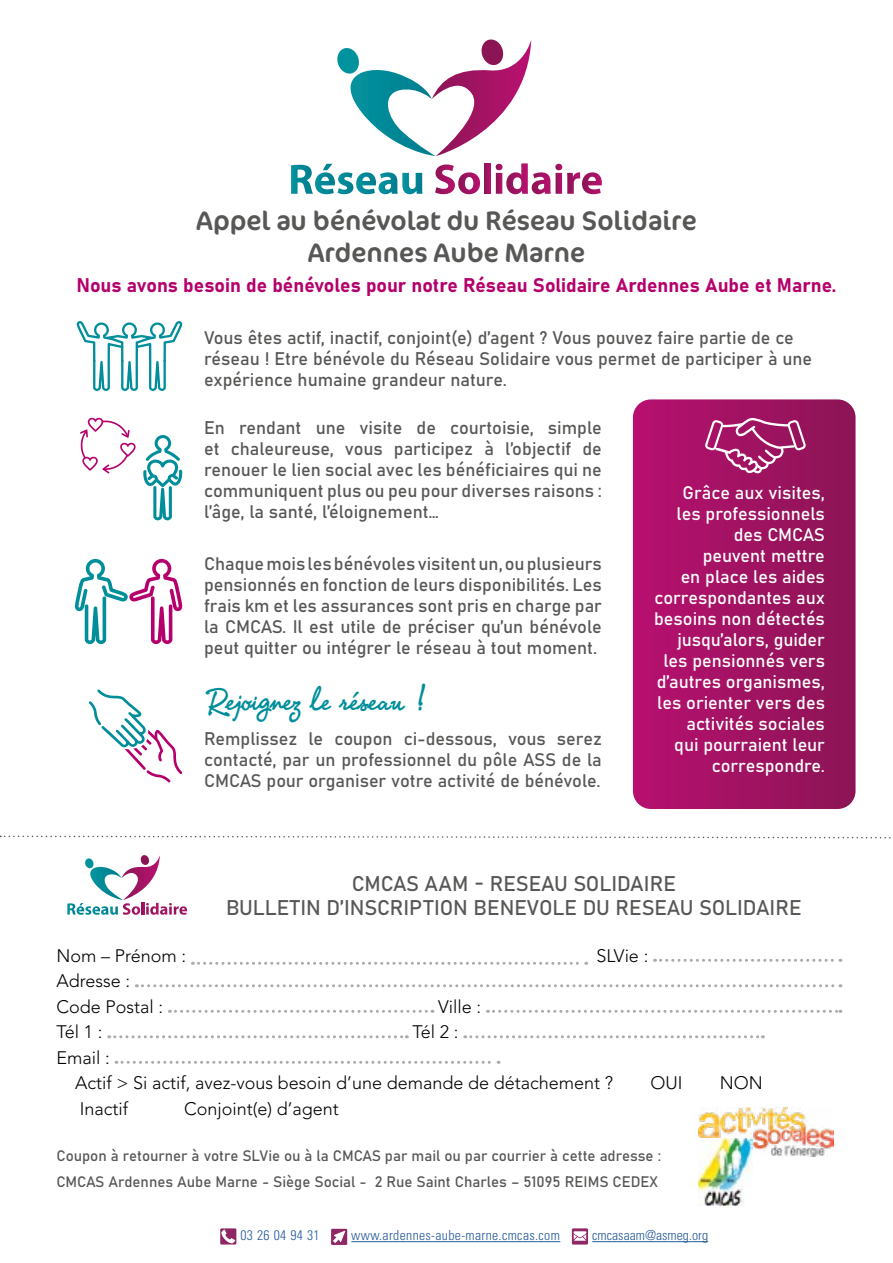
<style>
.page{position:relative;width:893px;height:1263px;background:#fff}
.page>*{position:absolute;margin:0;border:0;box-sizing:border-box;transform-origin:0 0}
.t1{font:34.5px "PR8 Charade";color:#008e9b}
.t2{font:27px/32.4px "Cocon";color:#575756;text-align:center}
.t3{font:21px/24px "Bahnschrift";color:#575756;text-align:center}
.t4{font:19.5px "Bahnschrift";color:#b5006c}
.t5{font:18px/21px "Bahnschrift";color:#575756;text-align:justify}
.t6{font:18px/21px "Bahnschrift";color:#fff;text-align:right}
.t7{font:300 18px/25.5px "Avenir LT Std";color:#000}
.t8{font:15px/25.5px "Bahnschrift";color:#575756}
.t9{font:300 condensed 13.8px "Univers LT Std";letter-spacing:.025em;color:#275b9b}
.t10{font:300 condensed 13.8px "Univers LT Std";color:#275b9b}
.t11{font:300 condensed 13.8px "Univers LT Std";letter-spacing:.025em;color:#275b9c}
</style>
<div class="page">
<svg style="left:633px;top:399px;width:222px;height:410px;background:#a21363"></svg>
<svg style="left:337px;top:39px;width:194px;height:117px"></svg>
<svg style="left:291px;top:164px;width:131px;height:30px"></svg>
<svg style="left:435px;top:164px;width:45px;height:30px"></svg>
<svg style="left:484px;top:163px;width:7px;height:31px"></svg>
<svg style="left:496px;top:163px;width:106px;height:31px"></svg>
<svg style="left:76px;top:321px;width:107px;height:70px"></svg>
<svg style="left:143px;top:435px;width:40px;height:85px"></svg>
<svg style="left:705px;top:417px;width:101px;height:56px;background:#b03e7d"></svg>
<svg style="left:75px;top:559px;width:108px;height:85px"></svg>
<svg style="left:89px;top:689px;width:93px;height:93px"></svg>
<svg style="left:0;top:835px;width:891px;height:4px"></svg>
<svg style="left:80px;top:418px;width:56px;height:55px"></svg>
<img style="left:698px;top:1108px;width:136px;height:49px">
<img style="left:698px;top:1138px;width:55px;height:67px">
<svg style="left:192px;top:962px;width:395px;height:3px"></svg>
<svg style="left:654px;top:959px;width:187px;height:3px"></svg>
<svg style="left:136px;top:984px;width:705px;height:3px"></svg>
<svg style="left:169px;top:1010px;width:264px;height:3px"></svg>
<svg style="left:487px;top:1010px;width:354px;height:3px"></svg>
<svg style="left:109px;top:1035px;width:298px;height:3px"></svg>
<svg style="left:465px;top:1035px;width:298px;height:3px"></svg>
<svg style="left:116px;top:1061px;width:383px;height:3px"></svg>
<svg style="left:67px;top:855px;width:120px;height:60px"></svg>
<hr style="left:351px;top:1241px;width:209px;height:1px;background:#275b9b">
<hr style="left:592px;top:1241px;width:116px;height:1px;background:#275b9b">
<svg style="left:220px;top:1228px;width:16px;height:16px"></svg>
<svg style="left:331px;top:1229px;width:16px;height:16px"></svg>
<div style="left:572px;top:1229px;width:15px;height:15px;background:#902866"></div>
<div style="left:572px;top:1228px;width:16px;height:16px;border:1px solid #902866"></div>
<svg style="left:574px;top:1231px;width:12px;height:10px"></svg>
<h2 class="t2" style="left:196px;top:205px;width:502px">Appel au bénévolat du Réseau Solidaire<br>Ardennes Aube Marne</h2>
<p class="t4" style="left:77px;top:273px;width:761px">Nous avons besoin de bénévoles pour notre Réseau Solidaire Ardennes Aube et Marne.</p>
<p class="t5" style="left:204px;top:327px;width:610px;text-align:left">Vous êtes actif, inactif, conjoint(e) d’agent ? Vous pouvez faire partie de ce réseau ! Etre bénévole du Réseau Solidaire vous permet de participer à une expérience humaine grandeur nature.</p>
<p class="t5" style="left:204px;top:417px;width:399px">En rendant une visite de courtoisie, simple et chaleureuse, vous participez à l’objectif de renouer le lien social avec les bénéficiaires qui ne communiquent plus ou peu pour diverses raisons : l’âge, la santé, l’éloignement…</p>
<p class="t6" style="left:654px;top:482px;width:172px">Grâce aux visites, les professionnels des CMCAS<br>peuvent mettre<br>en place les aides correspondantes aux besoins non détectés jusqu’alors, guider les pensionnés vers d’autres organismes, les orienter vers des activités sociales<br>qui pourraient leur correspondre.</p>
<p class="t5" style="left:204px;top:553px;width:399px">Chaque mois les bénévoles visitent un, ou plusieurs pensionnés en fonction de leurs disponibilités. Les frais km et les assurances sont pris en charge par la CMCAS. Il est utile de préciser qu’un bénévole peut quitter ou intégrer le réseau à tout moment.</p>
<h1 class="t1" style="left:204px;top:676px;width:222px">Rejoignez le réseau !</h1>
<p class="t5" style="left:204px;top:728px;width:399px">Remplissez le coupon ci-dessous, vous serez contacté, par un professionnel du pôle ASS de la CMCAS pour organiser votre activité de bénévole.</p>
<p class="t3" style="left:226px;top:871px;width:577px">CMCAS AAM - RESEAU SOLIDAIRE<br>BULLETIN D’INSCRIPTION BENEVOLE DU RESEAU SOLIDAIRE</p>
<p class="t7" style="left:56px;top:943px;width:131px">Nom – Prénom :</p>
<p class="t7" style="left:596px;top:943px;width:53px">SLVie :</p>
<p class="t7" style="left:56px;top:968px;width:108px">Adresse :<br>Code Postal :</p>
<p class="t7" style="left:438px;top:994px;width:45px">Ville :</p>
<p class="t7" style="left:56px;top:1019px;width:48px">Tél 1 :</p>
<p class="t7" style="left:413px;top:1019px;width:48px">Tél 2 :</p>
<p class="t7" style="left:75px;top:1045px;width:539px;text-indent:-19px">Email :<br>Actif &gt; Si actif, avez-vous besoin d’une demande de détachement ?</p>
<p class="t7" style="left:650px;top:1070px;width:34px">OUI</p>
<p class="t7" style="left:720px;top:1070px;width:45px">NON</p>
<p class="t7" style="left:80px;top:1096px;width:50px">Inactif</p>
<p class="t7" style="left:184px;top:1096px;width:156px">Conjoint(e) d’agent</p>
<p class="t8" style="left:56px;top:1143px;width:606px">Coupon à retourner à votre SLVie ou à la CMCAS par mail ou par courrier à cette adresse :<br>CMCAS Ardennes Aube Marne - Siège Social - 2 Rue Saint Charles – 51095 REIMS CEDEX</p>
<p class="t11" style="left:240px;top:1227px;width:81px">03 26 04 94 31</p>
<p class="t9" style="left:351px;top:1227px;width:210px">www.ardennes-aube-marne.cmcas.com</p>
<p class="t10" style="left:592px;top:1227px;width:117px">cmcasaam@asmeg.org</p>
</div>
